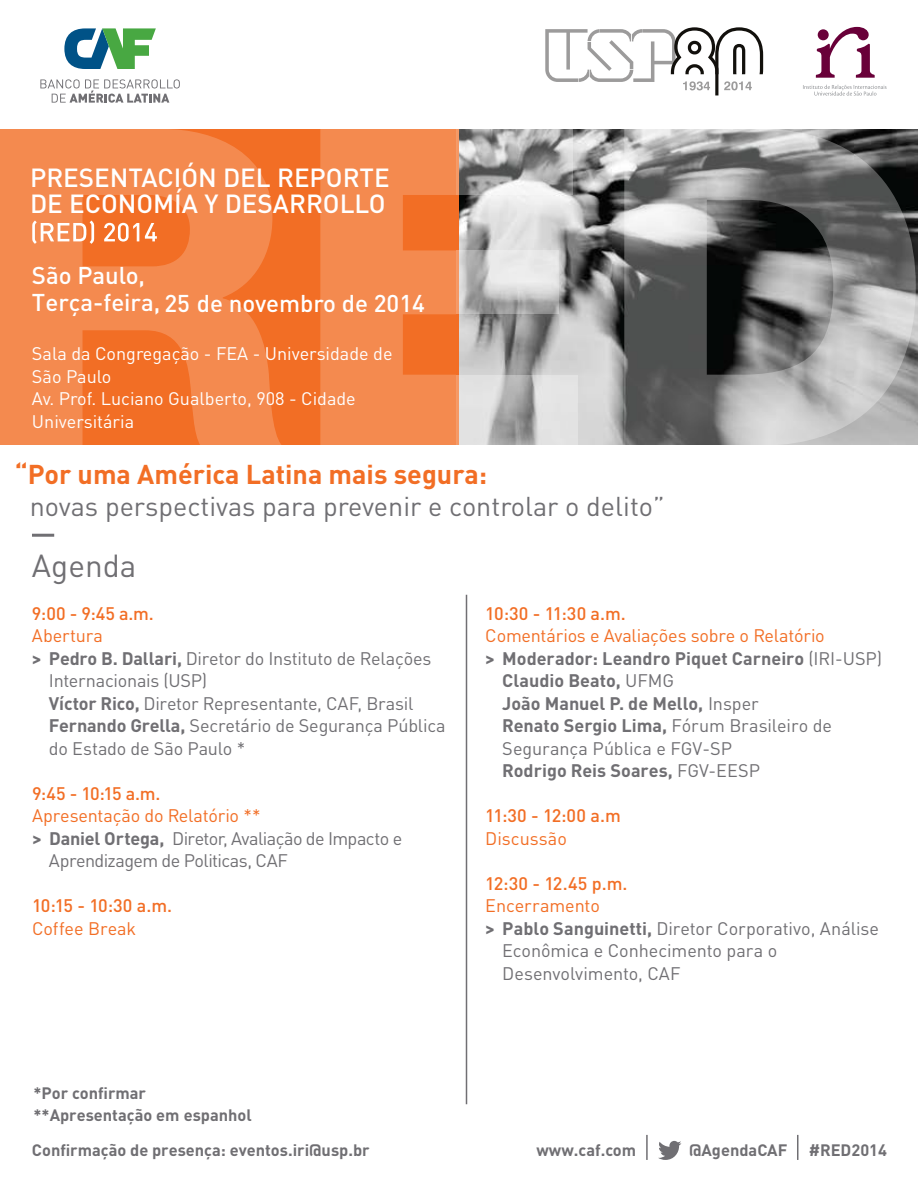
<style>
.page{position:relative;width:918px;height:1188px;background:#fff}
.page>*{position:absolute;margin:0;border:0;box-sizing:border-box;transform-origin:0 0}
.t1{font:31.5px "DIN Pro";color:#706f73}
.t2{font:27px "DIN Pro";color:#706f73}
.t3{font:700 27px "DIN Pro";color:#f26e25}
.t4{font:500 25.95px "DIN Pro";color:#fff}
.t5{font:500 24px/27.8px "DIN Pro";color:#fff}
.t6{font:18px "DIN Pro";letter-spacing:-.01em;color:#706f73}
.t7{font:700 18px "DIN Pro";color:#706f73}
.t8{font:18px "DIN Pro";letter-spacing:-.005em;color:#f26e25}
.t9{font:18px/22.5px "DIN Pro";color:#fff}
.t10{font:500 18px "DIN Pro";letter-spacing:-.04em;color:#f26e25}
.t11{font:18px "DIN Pro";letter-spacing:-.035em;color:#706f73}
.t12{font:18px "DIN Pro";letter-spacing:-.03em;color:#706f73}
.t13{font:700 16.35px/21.6px "DIN Pro";color:#706f73}
.s1{font-weight:700}
.s2{font-weight:400}
</style>
<div class="page">
<img style="left:458px;top:130px;width:460px;height:315px">
<div style="left:0;top:130px;width:458px;height:315px;background:#f26e25"></div>
<svg style="left:0;top:129px;width:282px;height:316px;fill:#f48a4f"></svg>
<svg style="left:320px;top:129px;width:136px;height:316px;background:#f38548"></svg>
<svg style="left:456px;top:375px;width:121px;height:70px;background:#cdcac9"></svg>
<svg style="left:456px;top:129px;width:117px;height:66px;background:#a6a3a2"></svg>
<svg style="left:456px;top:250px;width:102px;height:64px;background:#c9c7c5"></svg>
<svg style="left:624px;top:129px;width:292px;height:316px;background:#7b7c7c"></svg>
<svg style="left:32px;top:221px;width:125px;height:23px"></svg>
<hr style="left:466px;top:595px;width:1px;height:509px;background:#706f73">
<hr style="left:32px;top:534px;width:22px;height:3px;background:#706f73">
<svg style="left:64px;top:28px;width:92px;height:41px"></svg>
<svg style="left:40px;top:79px;width:140px;height:24px"></svg>
<hr style="left:646px;top:1135px;width:2px;height:25px;background:#706f73">
<svg style="left:797px;top:1135px;width:1px;height:25px"></svg>
<svg style="left:658px;top:1141px;width:23px;height:19px"></svg>
<svg style="left:803px;top:85px;width:84px;height:11px"></svg>
<svg style="left:816px;top:27px;width:59px;height:51px"></svg>
<svg style="left:545px;top:27px;width:218px;height:68px"></svg>
<h3 class="t4" style="left:30px;top:160px;width:361px">PRESENTACIÓN DEL REPORTE</h3>
<h3 class="t4" style="left:30px;top:186px;width:357px">DE ECONOMÍA Y DESARROLLO</h3>
<h3 class="t5" style="left:32px;top:260px;width:394px">São Paulo,<br>Terça-feira, 25 de novembro de 2014</h3>
<p class="t9" style="left:32px;top:342px;width:362px">Sala da Congregação - FEA - Universidade de<br>São Paulo<br>Av. Prof. Luciano Gualberto, 908 - Cidade<br>Universitária</p>
<h2 class="t3" style="left:15px;top:456px;width:474px">“Por uma América Latina mais segura:</h2>
<h2 class="t2" style="left:30px;top:488px;width:636px">novas perspectivas para prevenir e controlar o delito”</h2>
<h1 class="t1" style="left:32px;top:544px;width:106px">Agenda</h1>
<p class="t10" style="left:32px;top:601px;width:123px">9:00 - 9:45 a.m.</p>
<p class="t8" style="left:32px;top:623px;width:73px">Abertura</p>
<p class="t6" style="left:32px;top:646px;width:401px"><span class="s1">&gt; Pedro B. Dallari,</span> Diretor do Instituto de Relações</p>
<p class="t6" style="left:49px;top:668px;width:160px">Internacionais (USP)</p>
<p class="t6" style="left:49px;top:691px;width:366px"><span class="s1">Víctor Rico,</span> Diretor Representante, CAF, Brasil</p>
<p class="t6" style="left:49px;top:713px;width:398px"><span class="s1">Fernando Grella,</span> Secretário de Segurança Pública</p>
<p class="t6" style="left:49px;top:736px;width:198px">do Estado de São Paulo *</p>
<p class="t10" style="left:32px;top:781px;width:130px">9:45 - 10:15 a.m.</p>
<p class="t8" style="left:32px;top:803px;width:230px">Apresentação do Relatório **</p>
<p class="t11" style="left:32px;top:826px;width:372px"><span class="s1">&gt; Daniel Ortega,</span> Diretor, Avaliação de Impacto e</p>
<p class="t12" style="left:49px;top:848px;width:240px">Aprendizagem de Politicas, CAF</p>
<p class="t10" style="left:32px;top:893px;width:142px">10:15 - 10:30 a.m.</p>
<p class="t8" style="left:32px;top:916px;width:106px">Coffee Break</p>
<p class="t13" style="left:33px;top:1082px;width:220px">*Por confirmar **Apresentação em espanhol</p>
<p class="t13" style="left:32px;top:1139px;width:339px">Confirmação de presença: eventos.iri@usp.br</p>
<p class="t10" style="left:485px;top:601px;width:142px">10:30 - 11:30 a.m.</p>
<p class="t8" style="left:485px;top:623px;width:341px">Comentários e Avaliações sobre o Relatório</p>
<p class="t7" style="left:485px;top:646px;width:398px">&gt; Moderador: Leandro Piquet Carneiro <span class="s2">(IRI-USP)</span></p>
<p class="t7" style="left:502px;top:668px;width:173px">Claudio Beato, <span class="s2">UFMG</span></p>
<p class="t7" style="left:502px;top:691px;width:258px">João Manuel P. de Mello, <span class="s2">Insper</span></p>
<p class="t7" style="left:502px;top:713px;width:331px">Renato Sergio Lima, <span class="s2">Fórum Brasileiro de</span></p>
<p class="t6" style="left:502px;top:736px;width:231px">Segurança Pública e FGV-SP</p>
<p class="t7" style="left:502px;top:758px;width:259px">Rodrigo Reis Soares, <span class="s2">FGV-EESP</span></p>
<p class="t10" style="left:485px;top:803px;width:137px">11:30 - 12:00 a.m</p>
<p class="t8" style="left:485px;top:826px;width:83px">Discussão</p>
<p class="t10" style="left:485px;top:871px;width:144px">12:30 - 12.45 p.m.</p>
<p class="t8" style="left:485px;top:893px;width:116px">Encerramento</p>
<p class="t6" style="left:485px;top:916px;width:395px"><span class="s1">&gt; Pablo Sanguinetti,</span> Diretor Corporativo, Análise</p>
<p class="t6" style="left:502px;top:938px;width:276px">Econômica e Conhecimento para o</p>
<p class="t6" style="left:502px;top:961px;width:180px">Desenvolvimento, CAF</p>
<p class="t13" style="left:537px;top:1139px;width:101px">www.caf.com</p>
<p class="t13" style="left:689px;top:1139px;width:100px">@AgendaCAF</p>
<p class="t13" style="left:809px;top:1139px;width:80px">#RED2014</p>
</div>
